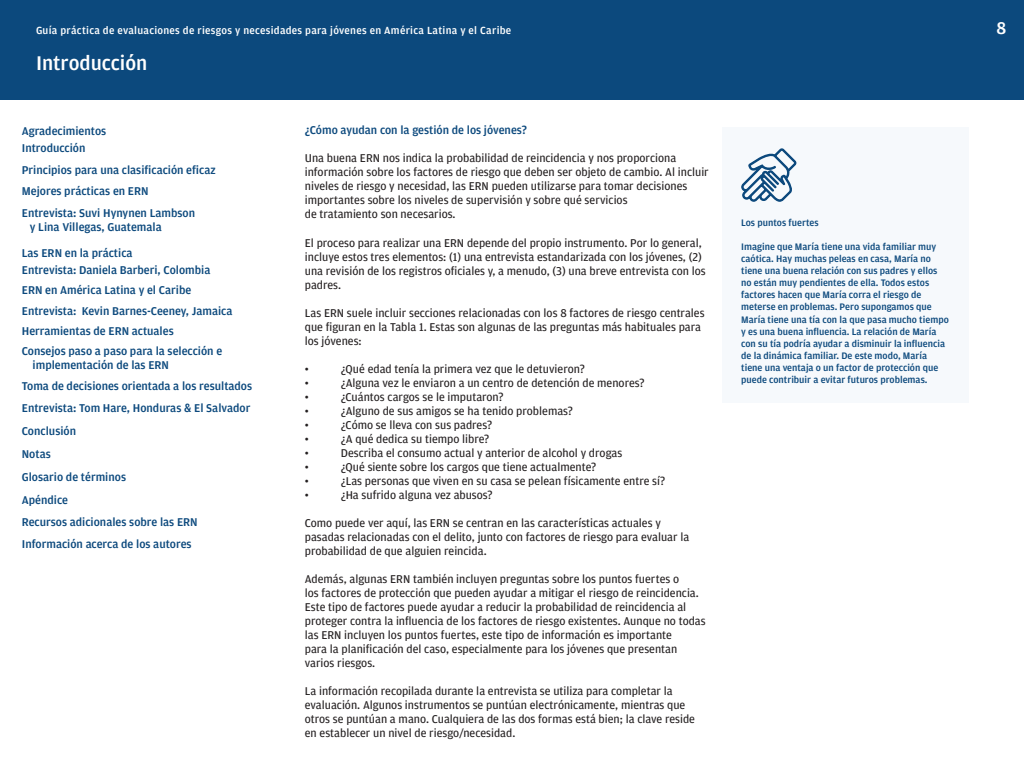
<style>
.page{position:relative;width:1024px;height:769px;background:#fff}
.page>*{position:absolute;margin:0;border:0;box-sizing:border-box;transform-origin:0 0}
.t1{font:500 21px "Amplitude";color:#fff}
.t2{font:500 18px "Amplitude";color:#fff}
.t3{font:12px/14px "Amplitude";color:#231f20}
.t4{font:500 12px/22.6px "Amplitude";color:#0c497d}
.t5{font:500 11px "Amplitude";letter-spacing:.025em;color:#fff}
.t6{font:500 10px/12px "Amplitude";color:#0c497d}
</style>
<div class="page">
<div style="left:0;top:0;width:1024px;height:100px;background:#0c497d"></div>
<div style="left:722px;top:127px;width:246px;height:275px;background:#f6f9fc"></div>
<svg style="left:741px;top:148px;width:56px;height:54px"></svg>
<p class="t5" style="left:36px;top:23px;width:477px">Guía práctica de evaluaciones de riesgos y necesidades para jóvenes en América Latina y el Caribe</p>
<p class="t2" style="left:996px;top:16px;width:11px">8</p>
<p class="t1" style="left:36px;top:50px;width:113px">Introducción</p>
<p class="t4" style="left:22px;top:122px;width:86px;line-height:17.4px">Agradecimientos<br>Introducción</p>
<p class="t4" style="left:22px;top:159px;width:195px;line-height:21.5px">Principios para una clasificación eficaz<br>Mejores prácticas en ERN<br>Entrevista: Suvi Hynynen Lambson</p>
<p class="t4" style="left:22px;top:213px;width:141px;line-height:26px;text-indent:8px">y Lina Villegas, Guatemala<br>Las ERN en la práctica</p>
<p class="t4" style="left:22px;top:260px;width:212px;line-height:20.3px">Entrevista: Daniela Barberi, Colombia ERN en América Latina y el Caribe Entrevista: Kevin Barnes-Ceeney, Jamaica Herramientas de ERN actuales</p>
<p class="t4" style="left:33px;top:343px;width:191px;line-height:14px;text-indent:-11px">Consejos paso a paso para la selección e implementación de las ERN</p>
<p class="t4" style="left:22px;top:374px;width:232px">Toma de decisiones orientada a los resultados<br>Entrevista: Tom Hare, Honduras &amp; El Salvador<br>Conclusión<br>Notas<br>Glosario de términos<br>Apéndice<br>Recursos adicionales sobre las ERN<br>Información acerca de los autores</p>
<p class="t4" style="left:305px;top:119px;width:224px">¿Cómo ayudan con la gestión de los jóvenes?</p>
<p class="t3" style="left:305px;top:151px;width:405px">Una buena ERN nos indica la probabilidad de reincidencia y nos proporciona información sobre los factores de riesgo que deben ser objeto de cambio. Al incluir niveles de riesgo y necesidad, las ERN pueden utilizarse para tomar decisiones importantes sobre los niveles de supervisión y sobre qué servicios<br>de tratamiento son necesarios.</p>
<p class="t3" style="left:305px;top:235px;width:402px">El proceso para realizar una ERN depende del propio instrumento. Por lo general, incluye estos tres elementos: (1) una entrevista estandarizada con los jóvenes, (2) una revisión de los registros oficiales y, a menudo, (3) una breve entrevista con los padres.</p>
<p class="t3" style="left:305px;top:305px;width:401px">Las ERN suele incluir secciones relacionadas con los 8 factores de riesgo centrales que figuran en la Tabla 1. Estas son algunas de las preguntas más habituales para los jóvenes:</p>
<p class="t3" style="left:305px;top:361px;width:6px">•</p>
<p class="t3" style="left:341px;top:361px;width:246px">¿Qué edad tenía la primera vez que le detuvieron?</p>
<p class="t3" style="left:305px;top:375px;width:6px">•</p>
<p class="t3" style="left:341px;top:375px;width:305px">¿Alguna vez le enviaron a un centro de detención de menores?</p>
<p class="t3" style="left:305px;top:389px;width:6px">•</p>
<p class="t3" style="left:341px;top:389px;width:164px">¿Cuántos cargos se le imputaron?</p>
<p class="t3" style="left:305px;top:403px;width:6px">•</p>
<p class="t3" style="left:341px;top:403px;width:234px">¿Alguno de sus amigos se ha tenido problemas?</p>
<p class="t3" style="left:305px;top:417px;width:6px">•</p>
<p class="t3" style="left:341px;top:417px;width:153px">¿Cómo se lleva con sus padres?</p>
<p class="t3" style="left:305px;top:431px;width:6px">•</p>
<p class="t3" style="left:341px;top:431px;width:150px">¿A qué dedica su tiempo libre?</p>
<p class="t3" style="left:305px;top:445px;width:6px">•</p>
<p class="t3" style="left:341px;top:445px;width:283px">Describa el consumo actual y anterior de alcohol y drogas</p>
<p class="t3" style="left:305px;top:459px;width:6px">•</p>
<p class="t3" style="left:341px;top:459px;width:257px">¿Qué siente sobre los cargos que tiene actualmente?</p>
<p class="t3" style="left:305px;top:473px;width:6px">•</p>
<p class="t3" style="left:341px;top:473px;width:326px">¿Las personas que viven en su casa se pelean físicamente entre sí?</p>
<p class="t3" style="left:305px;top:487px;width:6px">•</p>
<p class="t3" style="left:341px;top:487px;width:153px">¿Ha sufrido alguna vez abusos?</p>
<p class="t3" style="left:305px;top:515px;width:386px">Como puede ver aquí, las ERN se centran en las características actuales y pasadas relacionadas con el delito, junto con factores de riesgo para evaluar la probabilidad de que alguien reincida.</p>
<p class="t3" style="left:305px;top:571px;width:402px">Además, algunas ERN también incluyen preguntas sobre los puntos fuertes o<br>los factores de protección que pueden ayudar a mitigar el riesgo de reincidencia.<br>Este tipo de factores puede ayudar a reducir la probabilidad de reincidencia al proteger contra la influencia de los factores de riesgo existentes. Aunque no todas las ERN incluyen los puntos fuertes, este tipo de información es importante<br>para la planificación del caso, especialmente para los jóvenes que presentan varios riesgos.</p>
<p class="t3" style="left:305px;top:683px;width:392px">La información recopilada durante la entrevista se utiliza para completar la evaluación. Algunos instrumentos se puntúan electrónicamente, mientras que otros se puntúan a mano. Cualquiera de las dos formas está bien; la clave reside en establecer un nivel de riesgo/necesidad.</p>
<p class="t6" style="left:741px;top:217px;width:79px">Los puntos fuertes</p>
<p class="t6" style="left:741px;top:241px;width:209px">Imagine que María tiene una vida familiar muy caótica. Hay muchas peleas en casa, María no tiene una buena relación con sus padres y ellos no están muy pendientes de ella. Todos estos factores hacen que María corra el riesgo de meterse en problemas. Pero supongamos que María tiene una tía con la que pasa mucho tiempo y es una buena influencia. La relación de María con su tía podría ayudar a disminuir la influencia de la dinámica familiar. De este modo, María tiene una ventaja o un factor de protección que puede contribuir a evitar futuros problemas.</p>
</div>
